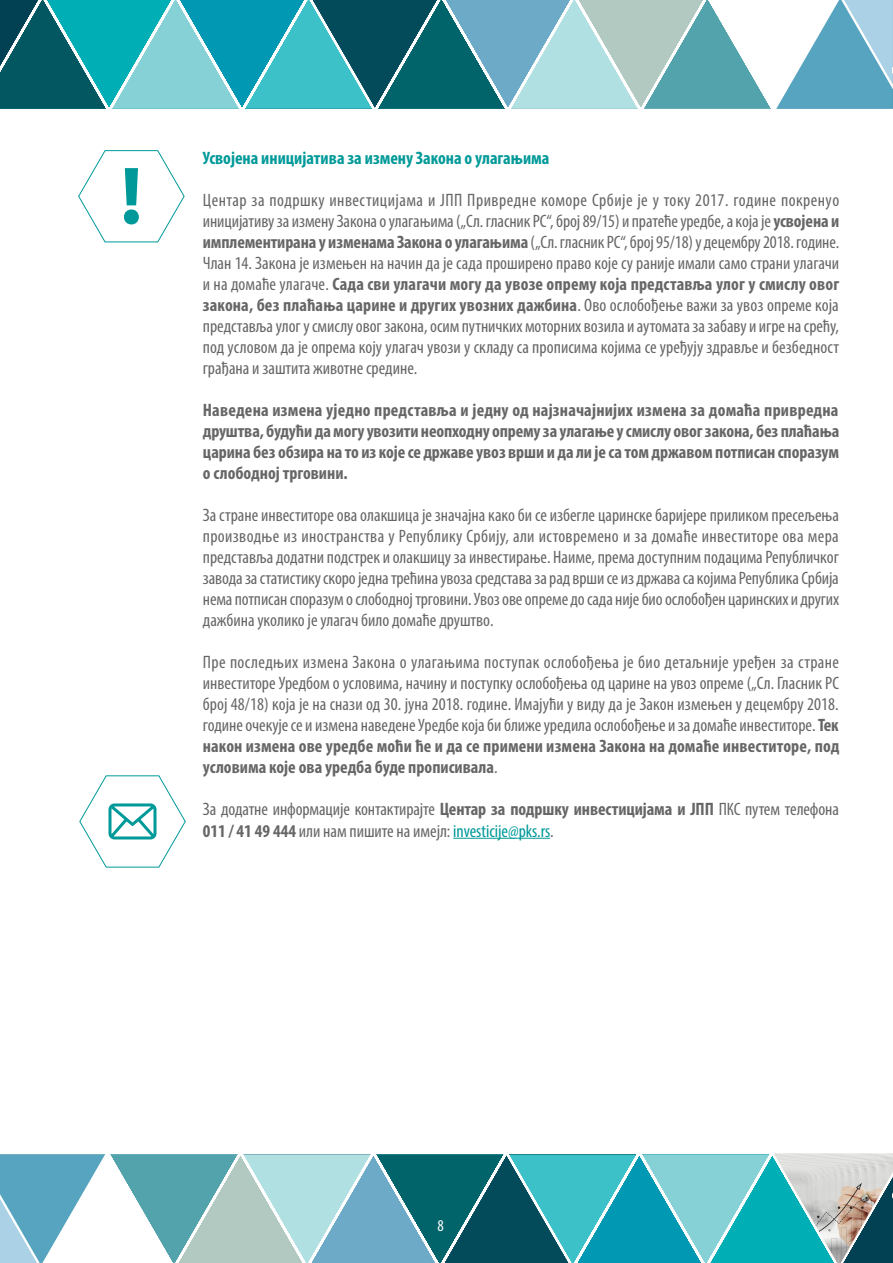
<style>
.page{position:relative;width:893px;height:1263px;background:#fff}
.page>*{position:absolute;margin:0;border:0;box-sizing:border-box;transform-origin:0 0}
.t1{font:condensed 18px/21px "Myriad Pro";color:#666;text-align:justify}
.t2{font:700 condensed 18px/21px "Myriad Pro";letter-spacing:-.005em;color:#666;text-align:justify}
.t3{font:700 condensed 18px "Myriad Pro";color:#099}
.t4{font:condensed 16.5px "Myriad Pro";color:#fff}
.s1{font-weight:700}
.s2{color:#099}
</style>
<div class="page">
<svg style="left:0;top:1154px;width:774px;height:109px;background:#67b2bc"></svg>
<img style="left:774px;top:1153px;width:119px;height:110px">
<svg style="left:0;top:0;width:893px;height:109px;background:#5dabb5"></svg>
<hr style="left:453px;top:838px;width:97px;height:1px;background:#099">
<svg style="left:79px;top:775px;width:107px;height:93px"></svg>
<svg style="left:78px;top:150px;width:107px;height:93px"></svg>
<div style="left:124px;top:209px;width:15px;height:15px;background:#099;border-radius:50%"></div>
<p class="t3" style="left:203px;top:146px;width:348px">Усвојена иницијатива за измену Закона о улагањима</p>
<p class="t1" style="left:203px;top:189px;width:638px">Центар за подршку инвестицијама и ЈПП Привредне коморе Србије је у току 2017. године покренуo иницијативу за измену Закона о улагањима („Сл. гласник РС“, број 89/15) и пратеће уредбе, а која је <span class="s1">усвојена и имплементирана у изменама Закона о улагањима</span> („Сл. гласник РС“, број 95/18) у децембру 2018. године.<br>Члан 14. Закона је измењен на начин да је сада проширено право које су раније имали само страни улагачи и на домаће улагаче. <span class="s1">Сада сви улагачи могу да увозе опрему која представља улог у смислу овог закона, без плаћања царине и других увозних дажбина</span>. Ово ослобођење важи за увоз опреме која представља улог у смислу овог закона, осим путничких моторних возила и аутомата за забаву и игре на срећу, под условом да је опрема коју улагач увози у складу са прописима којима се уређују здравље и безбедност грађана и заштита животне средине.</p>
<p class="t2" style="left:203px;top:399px;width:638px">Наведена измена уједно представља и једну од најзначајнијих измена за домаћа привредна друштва, будући да могу увозити неопходну опрему за улагање у смислу овог закона, без плаћања царина без обзира на то из које се државе увоз врши и да ли је са том државом потписан споразум о слободној трговини.</p>
<p class="t1" style="left:203px;top:504px;width:638px">За стране инвеститоре ова олакшица је значајна како би се избегле царинске баријере приликом пресељења производње из иностранства у Републику Србију, али истовремено и за домаће инвеститоре ова мера представља додатни подстрек и олакшицу за инвестирање. Наиме, према доступним подацима Републичког завода за статистику скоро једна трећина увоза средстава за рад врши се из држава са којима Република Србија нема потписан споразум о слободној трговини. Увоз ове опреме до сада није био ослобођен царинских и других дажбина уколико је улагач било домаће друштво.</p>
<p class="t1" style="left:203px;top:651px;width:638px">Пре последњих измена Закона о улагањима поступак ослобођења је био детаљније уређен за стране инвеститоре Уредбом о условима, начину и поступку ослобођења од царине на увоз опреме („Сл. Гласник РС број 48/18) која је на снази од 30. јуна 2018. године. Имајући у виду да је Закон измењен у децембру 2018. године очекује се и измена наведене Уредбе која би ближе уредила ослобођење и за домаће инвеститоре. <span class="s1">Тек након измена ове уредбе моћи ће и да се примени измена Закона на домаће инвеститоре, под условима које ова уредба буде прописивала</span>.</p>
<p class="t1" style="left:203px;top:798px;width:638px;line-height:21.6px">За додатне информације контактирајте <span class="s1">Центар за подршку инвестицијама и ЈПП</span> ПКС путем телефона<br><span class="s1">011 / 41 49 444</span> или нам пишите на имејл: <span class="s2">investicije@pks.rs</span>.</p>
<p class="t4" style="left:438px;top:1215px;width:8px">8</p>
</div>
